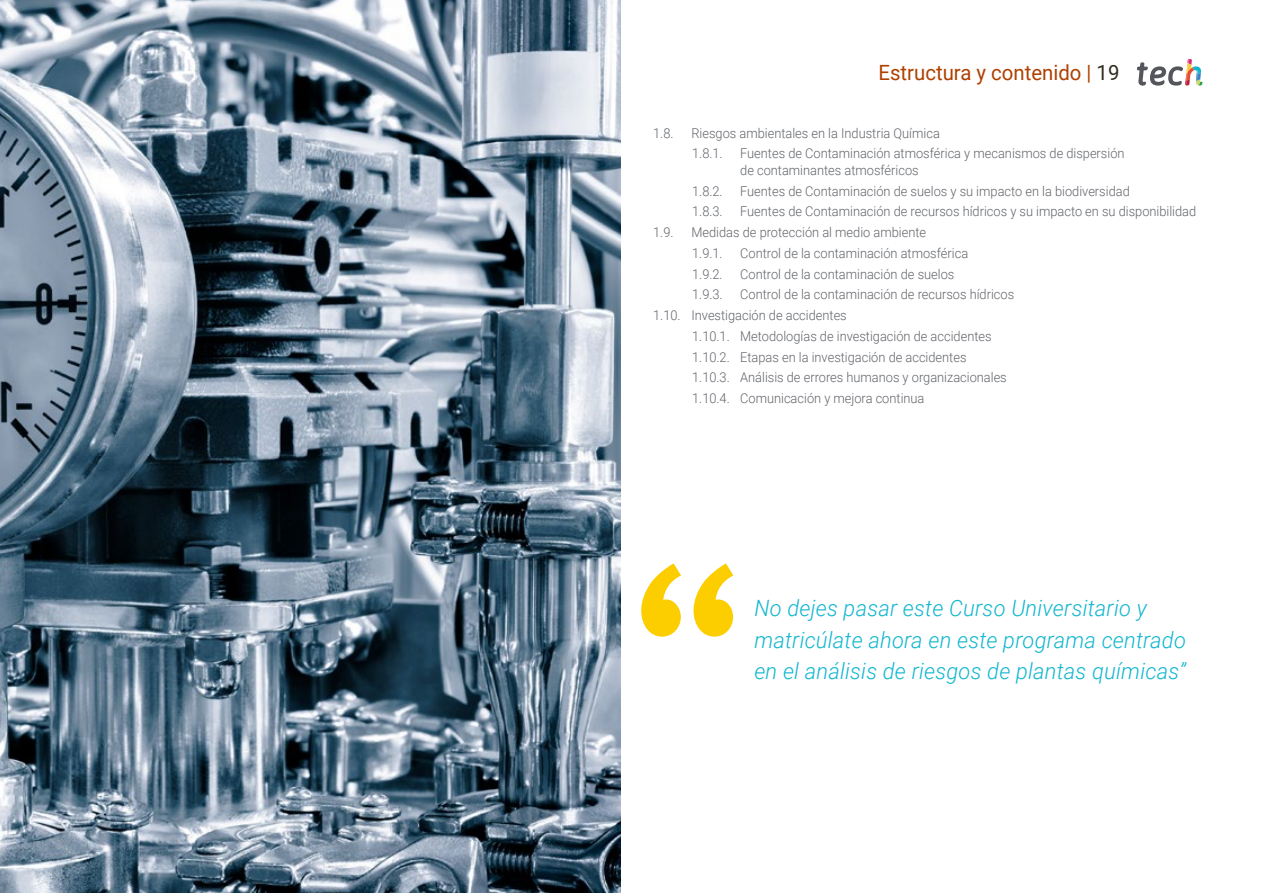
<style>
.page{position:relative;width:1263px;height:893px;background:#fff}
.page>*{position:absolute;margin:0;border:0;box-sizing:border-box;transform-origin:0 0}
.t1{font:italic 300 22.5px/31.5px "Roboto";letter-spacing:.01em;color:#11b6cf}
.t2{font:21px "Roboto";color:#ae4000}
.t3{font:300 13.5px/20.7px "Roboto";color:#61646a;scale:.95 1}
.s1{color:#312e20}
</style>
<div class="page">
<img style="left:0;top:0;width:621px;height:893px">
<svg style="left:1137px;top:59px;width:65px;height:27px"></svg>
<svg style="left:641px;top:563px;width:92px;height:74px"></svg>
<h2 class="t2" style="left:878px;top:57px;width:242px">Estructura y contenido | <span class="s1">19</span></h2>
<p class="t3" style="left:653px;top:122px;width:23px">1.8.</p>
<p class="t3" style="left:691px;top:122px;width:263px">Riesgos ambientales en la Industria Química<br>1.8.1.</p>
<p class="t3" style="left:740px;top:145px;width:406px;line-height:16.5px">Fuentes de Contaminación atmosférica y mecanismos de dispersión de contaminantes atmosféricos</p>
<p class="t3" style="left:692px;top:180px;width:34px">1.8.2.</p>
<p class="t3" style="left:740px;top:180px;width:412px">Fuentes de Contaminación de suelos y su impacto en la biodiversidad</p>
<p class="t3" style="left:692px;top:201px;width:34px">1.8.3.</p>
<p class="t3" style="left:740px;top:201px;width:482px">Fuentes de Contaminación de recursos hídricos y su impacto en su disponibilidad</p>
<p class="t3" style="left:653px;top:222px;width:23px">1.9.</p>
<p class="t3" style="left:691px;top:222px;width:249px">Medidas de protección al medio ambiente<br>1.9.1.</p>
<p class="t3" style="left:740px;top:242px;width:241px">Control de la contaminación atmosférica</p>
<p class="t3" style="left:692px;top:263px;width:34px">1.9.2.</p>
<p class="t3" style="left:740px;top:263px;width:227px">Control de la contaminación de suelos</p>
<p class="t3" style="left:692px;top:284px;width:34px">1.9.3.</p>
<p class="t3" style="left:740px;top:284px;width:290px">Control de la contaminación de recursos hídricos</p>
<p class="t3" style="left:653px;top:305px;width:205px">1.10. Investigación de accidentes</p>
<p class="t3" style="left:692px;top:325px;width:317px">1.10.1. Metodologías de investigación de accidentes</p>
<p class="t3" style="left:692px;top:346px;width:290px">1.10.2. Etapas en la investigación de accidentes</p>
<p class="t3" style="left:692px;top:367px;width:333px">1.10.3. Análisis de errores humanos y organizacionales</p>
<p class="t3" style="left:692px;top:388px;width:246px">1.10.4. Comunicación y mejora continua</p>
<h1 class="t1" style="left:754px;top:592px;width:433px">No dejes pasar este Curso Universitario y matricúlate ahora en este programa centrado en el análisis de riesgos de plantas químicas”</h1>
</div>
